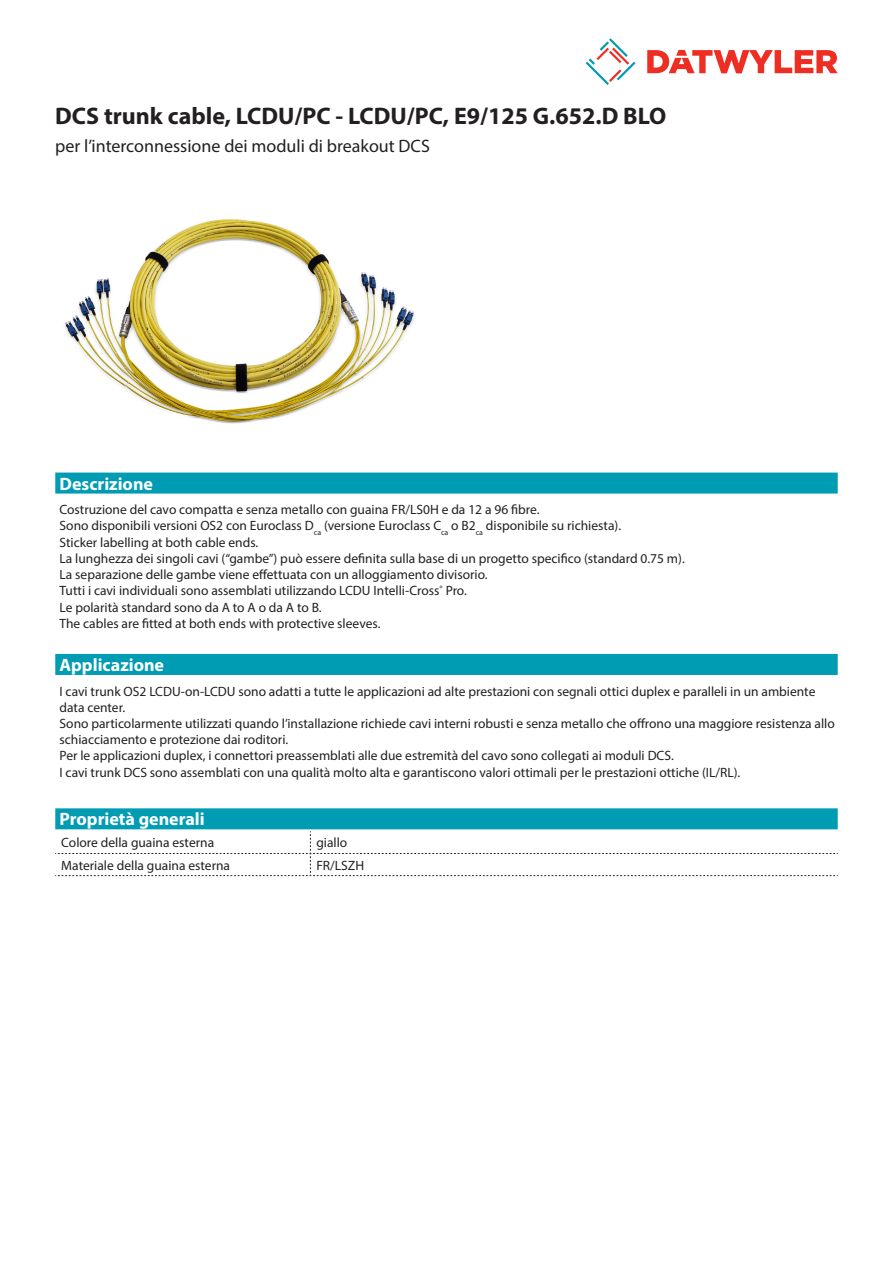
<style>
.page{position:relative;width:893px;height:1263px;background:#fff}
.page>*{position:absolute;margin:0;border:0;box-sizing:border-box;transform-origin:0 0}
.Product_Head{font:700 24px "Myriad Pro";color:#231f20}
.SubHead{font:18px "Myriad Pro";color:#231f20}
.Standard_Head_Proper{font:700 18px "Myriad Pro";color:#fff}
.Standard_text{font:13.5px/16.2px "Myriad Pro";color:#231f20}
.myriad_light_propert{font:13.5px "Myriad Pro";color:#231f20}
</style>
<div class="page">
<svg style="left:586px;top:38px;width:49px;height:47px"></svg>
<svg style="left:647px;top:50px;width:191px;height:23px"></svg>
<img style="left:64px;top:219px;width:351px;height:205px">
<div style="left:55px;top:473px;width:783px;height:21px;background:#009cb3"></div>
<div style="left:55px;top:654px;width:783px;height:21px;background:#009cb3"></div>
<div style="left:55px;top:808px;width:783px;height:21px;background:#009cb3"></div>
<svg style="left:55px;top:831px;width:783px;height:45px"></svg>
<p class="Product_Head" style="left:55px;top:101px;width:613px">DCS trunk cable, LCDU/PC - LCDU/PC, E9/125 G.652.D BLO</p>
<p class="SubHead" style="left:55px;top:135px;width:376px">per l’interconnessione dei moduli di breakout DCS</p>
<p class="Standard_Head_Proper" style="left:60px;top:472px;width:95px">Descrizione</p>
<p class="Standard_text" style="left:60px;top:501px;width:627px">Costruzione del cavo compatta e senza metallo con guaina FR/LS0H e da 12 a 96 fibre.<br>Sono disponibili versioni OS2 con Euroclass D<sub>ca</sub> (versione Euroclass C<sub>ca</sub> o B2<sub>ca</sub> disponibile su richiesta).<br>Sticker labelling at both cable ends.<br>La lunghezza dei singoli cavi (“gambe”) può essere definita sulla base di un progetto specifico (standard 0.75 m).<br>La separazione delle gambe viene effettuata con un alloggiamento divisorio.<br>Tutti i cavi individuali sono assemblati utilizzando LCDU Intelli-Cross<sup>®</sup> Pro.<br>Le polarità standard sono da A to A o da A to B.<br>The cables are fitted at both ends with protective sleeves.</p>
<p class="Standard_Head_Proper" style="left:60px;top:653px;width:106px">Applicazione</p>
<p class="Standard_text" style="left:60px;top:683px;width:777px">I cavi trunk OS2 LCDU-on-LCDU sono adatti a tutte le applicazioni ad alte prestazioni con segnali ottici duplex e paralleli in un ambiente data center.<br>Sono particolarmente utilizzati quando l’installazione richiede cavi interni robusti e senza metallo che offrono una maggiore resistenza allo schiacciamento e protezione dai roditori.<br>Per le applicazioni duplex, i connettori preassemblati alle due estremità del cavo sono collegati ai moduli DCS.<br>I cavi trunk DCS sono assemblati con una qualità molto alta e garantiscono valori ottimali per le prestazioni ottiche (IL/RL).</p>
<p class="Standard_Head_Proper" style="left:60px;top:807px;width:147px">Proprietà generali</p>
<p class="myriad_light_propert" style="left:61px;top:835px;width:154px">Colore della guaina esterna</p>
<p class="myriad_light_propert" style="left:316px;top:835px;width:32px">giallo</p>
<p class="myriad_light_propert" style="left:61px;top:857px;width:170px">Materiale della guaina esterna</p>
<p class="myriad_light_propert" style="left:316px;top:857px;width:49px">FR/LSZH</p>
</div>
